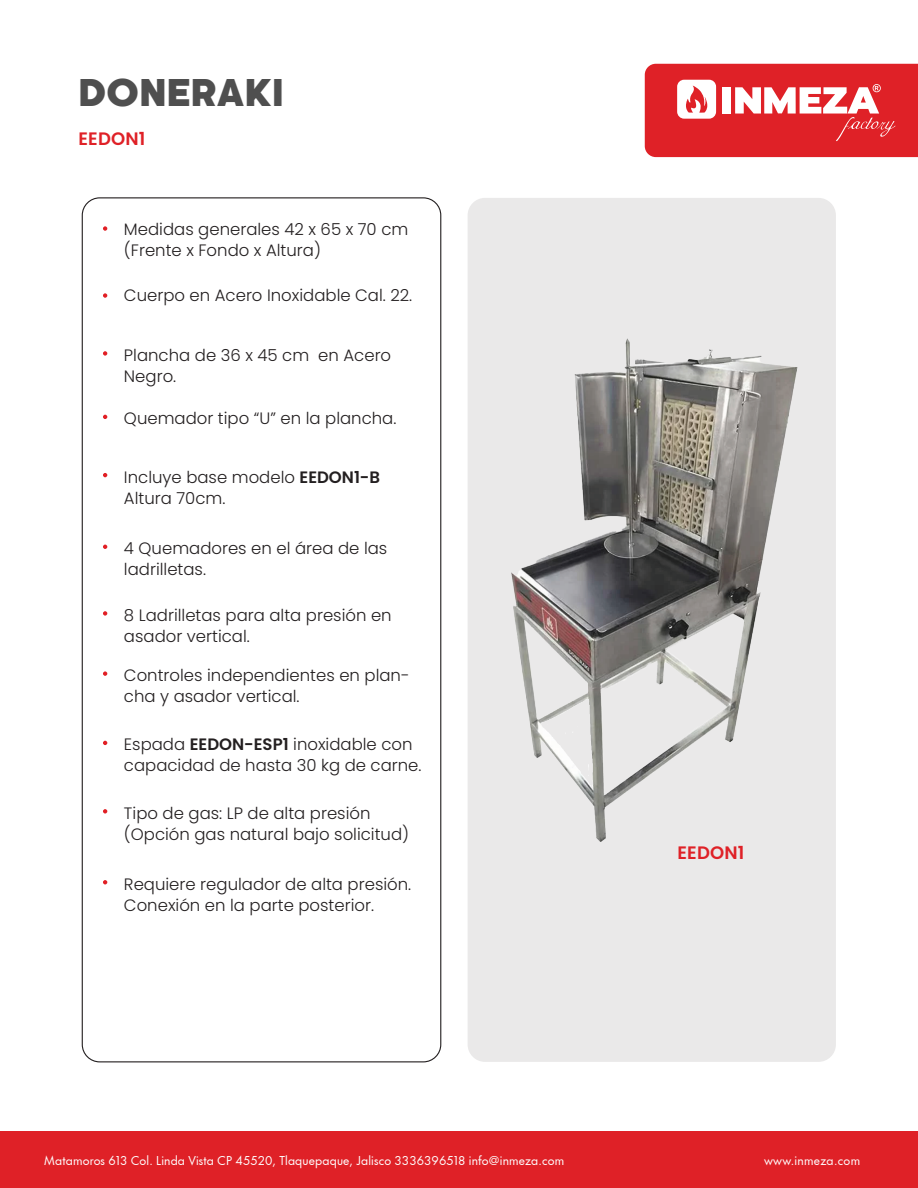
<style>
.page{position:relative;width:918px;height:1188px;background:#fff}
.page>*{position:absolute;margin:0;border:0;box-sizing:border-box;transform-origin:0 0}
.t1{font:36px "Kamerik 205 Regular 8";letter-spacing:.01em;color:#4f4f4f}
.t2{font:600 18px "Poppins";letter-spacing:.01em;color:#df2127}
.t3{font:300 16.5px/21px "Poppins";color:#231f20}
.t4{font:12px "Futura Now Headline";letter-spacing:.015em;color:#fff}
.s1{font-weight:600}
</style>
<div class="page">
<div style="left:0;top:1131px;width:918px;height:57px;background:#df2127"></div>
<svg style="left:645px;top:64px;width:273px;height:93px;background:#e4464b"></svg>
<div style="left:468px;top:198px;width:368px;height:864px;background:#eae9e9;border-radius:17px"></div>
<svg style="left:103px;top:226px;width:4px;height:5px"></svg>
<svg style="left:103px;top:293px;width:4px;height:5px"></svg>
<svg style="left:103px;top:741px;width:4px;height:4px"></svg>
<svg style="left:103px;top:473px;width:4px;height:4px"></svg>
<svg style="left:103px;top:545px;width:4px;height:4px"></svg>
<svg style="left:103px;top:671px;width:4px;height:5px"></svg>
<svg style="left:103px;top:809px;width:4px;height:5px"></svg>
<svg style="left:103px;top:611px;width:4px;height:5px"></svg>
<svg style="left:103px;top:880px;width:4px;height:4px"></svg>
<svg style="left:103px;top:351px;width:4px;height:5px"></svg>
<img style="left:511px;top:338px;width:287px;height:503px">
<svg style="left:103px;top:415px;width:4px;height:4px"></svg>
<h1 class="t1" style="left:79px;top:73px;width:207px">DONERAKI</h1>
<p class="t2" style="left:79px;top:129px;width:68px">EEDON1</p>
<p class="t3" style="left:124px;top:218px;width:286px">Medidas generales 42 x 65 x 70 cm (Frente x Fondo x Altura)</p>
<p class="t3" style="left:124px;top:284px;width:290px">Cuerpo en Acero Inoxidable Cal. 22.</p>
<p class="t3" style="left:124px;top:345px;width:269px">Plancha de 36 x 45 cm en Acero<br>Negro.</p>
<p class="t3" style="left:124px;top:408px;width:274px">Quemador tipo “U” en la plancha.</p>
<p class="t3" style="left:124px;top:466px;width:258px">Incluye base modelo <span class="s1">EEDON1-B<br></span>Altura 70cm.</p>
<p class="t3" style="left:124px;top:538px;width:265px">4 Quemadores en el área de las ladrilletas.</p>
<p class="t3" style="left:124px;top:605px;width:269px">8 Ladrilletas para alta presión en asador vertical.</p>
<p class="t3" style="left:124px;top:665px;width:287px">Controles independientes en plan&shy;cha y asador vertical.</p>
<p class="t3" style="left:124px;top:734px;width:299px">Espada <span class="s1">EEDON-ESP1</span> inoxidable con capacidad de hasta 30 kg de carne.</p>
<p class="t3" style="left:124px;top:803px;width:287px">Tipo de gas: LP de alta presión (Opción gas natural bajo solicitud)</p>
<p class="t3" style="left:124px;top:874px;width:289px">Requiere regulador de alta presión.<br>Conexión en la parte posterior.</p>
<p class="t2" style="left:678px;top:842px;width:68px">EEDON1</p>
<p class="t4" style="left:44px;top:1151px;width:521px">Matamoros 613 Col. Linda Vista CP 45520, Tlaquepaque, Jalisco 3336396518 info@inmeza.com</p>
<p class="t4" style="left:764px;top:1151px;width:98px">www.inmeza.com</p>
</div>
